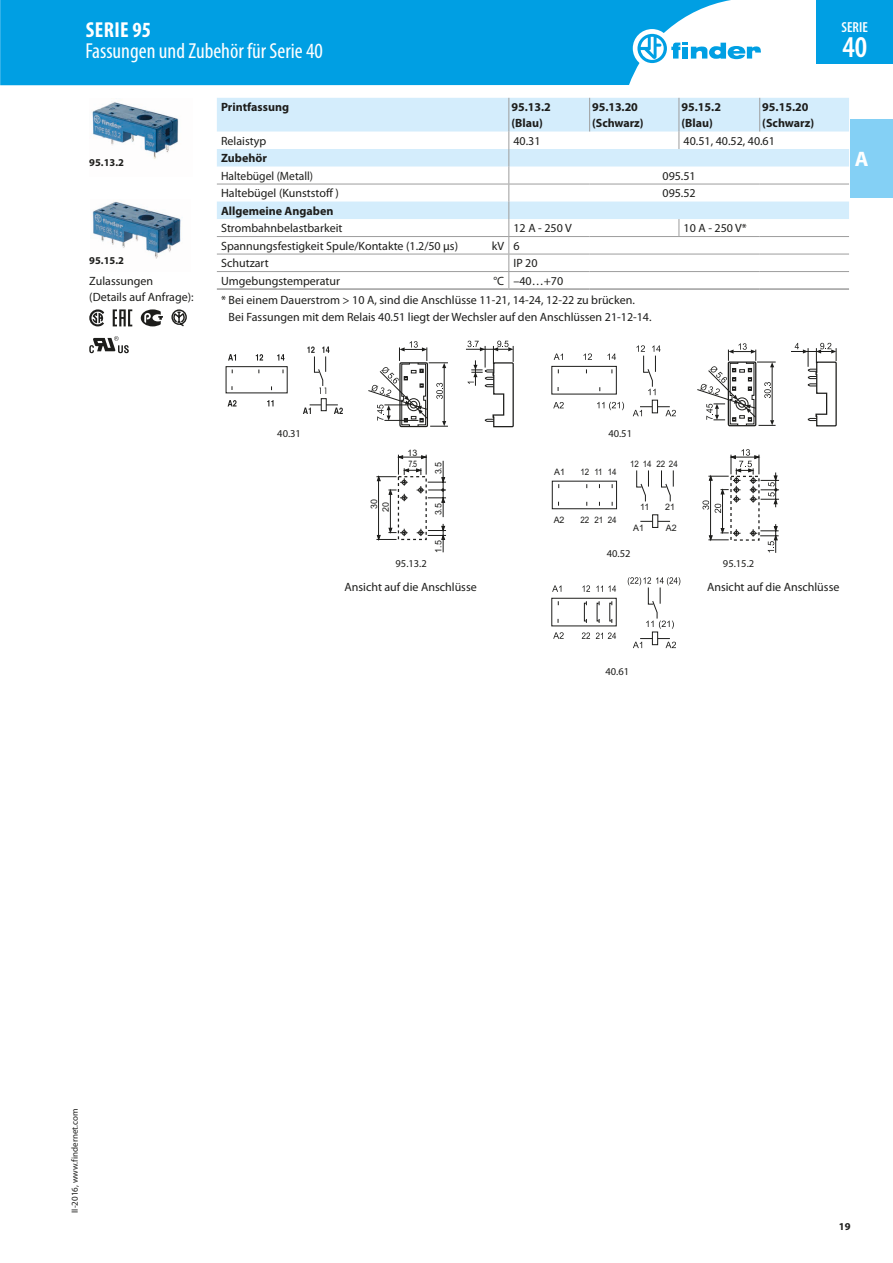
<style>
.page{position:relative;width:893px;height:1263px;background:#fff}
.page>*{position:absolute;margin:0;border:0;box-sizing:border-box;transform-origin:0 0}
.t1{font:600 condensed 30.3px "Myriad Pro";color:#fff}
.t2{font:condensed 21.75px "Myriad Pro";color:#fff}
.t3{font:700 condensed 21.75px "Myriad Pro";letter-spacing:.02em;color:#fff}
.t4{font:700 21px "Myriad Pro";color:#fff}
.t5{font:600 condensed 14.55px "Myriad Pro";color:#fff}
.t6{font:12px/16.2px "Myriad Pro";color:#1d1d1b}
.t7{font:700 12px/16.2px "Myriad Pro";color:#1d1d1b}
.t8{font:12px "Myriad Pro";color:#1d1d1b;scale:.96 1}
.t9{font:10.5px "Myriad Pro";color:#1d1d1b}
.t10{font:700 10.5px "Myriad Pro";color:#1d1d1b}
.t11{font:9px "Myriad Pro";color:#1d1d1b}
.t12{font:8.85px/11.1px "Arial";color:#1d1d1b}
.t13{font:8.85px "Arial";color:#1d1d1b;scale:.9 1}
</style>
<div class="page">
<div style="left:850px;top:119px;width:43px;height:79px;background:#84d0f5"></div>
<img style="left:92px;top:102px;width:87px;height:57px">
<img style="left:92px;top:201px;width:89px;height:58px">
<svg style="left:89px;top:309px;width:15px;height:17px"></svg>
<svg style="left:89px;top:336px;width:40px;height:17px"></svg>
<svg style="left:171px;top:309px;width:16px;height:17px"></svg>
<svg style="left:113px;top:309px;width:19px;height:17px"></svg>
<svg style="left:141px;top:309px;width:22px;height:17px"></svg>
<svg style="left:217px;top:98px;width:632px;height:121px;fill:#d4edfc"></svg>
<svg style="left:679px;top:132px;width:1px;height:17px"></svg>
<hr style="left:509px;top:236px;width:81px;height:1px;background:#9d9d9d">
<hr style="left:590px;top:236px;width:89px;height:1px;background:#9d9d9d">
<svg style="left:679px;top:219px;width:1px;height:17px"></svg>
<hr style="left:679px;top:236px;width:81px;height:1px;background:#9d9d9d">
<hr style="left:760px;top:236px;width:89px;height:1px;background:#9d9d9d">
<hr style="left:217px;top:288px;width:292px;height:2px;background:#9d9d9d">
<hr style="left:509px;top:288px;width:81px;height:2px;background:#9d9d9d">
<hr style="left:590px;top:288px;width:89px;height:2px;background:#9d9d9d">
<hr style="left:679px;top:288px;width:81px;height:2px;background:#9d9d9d">
<hr style="left:760px;top:288px;width:89px;height:2px;background:#9d9d9d">
<hr style="left:508px;top:98px;width:1px;height:33px;background:#9d9d9d">
<hr style="left:589px;top:98px;width:1px;height:33px;background:#9d9d9d">
<hr style="left:679px;top:98px;width:1px;height:33px;background:#9d9d9d">
<hr style="left:759px;top:98px;width:1px;height:33px;background:#9d9d9d">
<hr style="left:217px;top:184px;width:292px;height:1px;background:#9d9d9d">
<hr style="left:509px;top:184px;width:81px;height:1px;background:#9d9d9d">
<hr style="left:590px;top:184px;width:89px;height:1px;background:#9d9d9d">
<hr style="left:679px;top:184px;width:81px;height:1px;background:#9d9d9d">
<hr style="left:760px;top:184px;width:89px;height:1px;background:#9d9d9d">
<hr style="left:217px;top:236px;width:292px;height:1px;background:#9d9d9d">
<hr style="left:217px;top:254px;width:292px;height:1px;background:#9d9d9d">
<hr style="left:509px;top:254px;width:81px;height:1px;background:#9d9d9d">
<hr style="left:590px;top:254px;width:89px;height:1px;background:#9d9d9d">
<hr style="left:679px;top:254px;width:81px;height:1px;background:#9d9d9d">
<hr style="left:760px;top:254px;width:89px;height:1px;background:#9d9d9d">
<hr style="left:217px;top:271px;width:292px;height:1px;background:#9d9d9d">
<hr style="left:509px;top:271px;width:81px;height:1px;background:#9d9d9d">
<hr style="left:590px;top:271px;width:89px;height:1px;background:#9d9d9d">
<hr style="left:679px;top:271px;width:81px;height:1px;background:#9d9d9d">
<hr style="left:760px;top:271px;width:89px;height:1px;background:#9d9d9d">
<svg style="left:508px;top:132px;width:1px;height:156px"></svg>
<svg style="left:697px;top:343px;width:79px;height:83px"></svg>
<svg style="left:791px;top:343px;width:46px;height:83px"></svg>
<svg style="left:466px;top:341px;width:48px;height:86px"></svg>
<svg style="left:368px;top:341px;width:80px;height:86px"></svg>
<div style="left:398px;top:476px;width:29px;height:64px;border:1px dashed #1d1d1b"></div>
<hr style="left:378px;top:477px;width:1px;height:62px;background:#1d1d1b">
<hr style="left:390px;top:493px;width:1px;height:37px;background:#1d1d1b">
<hr style="left:443px;top:461px;width:1px;height:56px;background:#1d1d1b">
<svg style="left:376px;top:528px;width:32px;height:13px"></svg>
<svg style="left:376px;top:455px;width:70px;height:48px"></svg>
<svg style="left:417px;top:524px;width:29px;height:28px"></svg>
<hr style="left:710px;top:476px;width:1px;height:64px;background:#1d1d1b">
<hr style="left:722px;top:493px;width:1px;height:37px;background:#1d1d1b">
<svg style="left:702px;top:449px;width:77px;height:64px"></svg>
<svg style="left:708px;top:528px;width:32px;height:13px"></svg>
<svg style="left:750px;top:524px;width:29px;height:29px"></svg>
<svg style="left:633px;top:345px;width:43px;height:71px"></svg>
<svg style="left:583px;top:353px;width:9px;height:7px"></svg>
<svg style="left:607px;top:353px;width:9px;height:7px"></svg>
<svg style="left:597px;top:402px;width:27px;height:8px"></svg>
<svg style="left:554px;top:353px;width:9px;height:7px"></svg>
<svg style="left:553px;top:402px;width:11px;height:6px"></svg>
<div style="left:551px;top:366px;width:66px;height:28px;border:1px solid #1d1d1b"></div>
<div style="left:552px;top:481px;width:65px;height:28px;border:1px solid #1d1d1b"></div>
<svg style="left:652px;top:522px;width:6px;height:6px"></svg>
<svg style="left:636px;top:470px;width:38px;height:52px"></svg>
<svg style="left:551px;top:585px;width:66px;height:54px"></svg>
<hr style="left:640px;top:638px;width:30px;height:1px;background:#1d1d1b">
<svg style="left:652px;top:631px;width:6px;height:14px"></svg>
<svg style="left:633px;top:642px;width:9px;height:6px"></svg>
<svg style="left:666px;top:642px;width:10px;height:6px"></svg>
<svg style="left:628px;top:577px;width:52px;height:52px"></svg>
<svg style="left:303px;top:346px;width:40px;height:68px"></svg>
<svg style="left:225px;top:354px;width:63px;height:53px"></svg>
<div style="left:660px;top:386px;width:21px;height:12px;background:#fff"></div>
<div style="left:0;top:0;width:731px;height:85px;background:#009fe3"></div>
<div style="left:633px;top:29px;width:38px;height:39px;background:#fff;border-radius:50%"></div>
<svg style="left:637px;top:34px;width:124px;height:29px"></svg>
<div style="left:816px;top:0;width:77px;height:64px;background:#009fe3"></div>
<h2 class="t3" style="left:86px;top:17px;width:67px">SERIE 95</h2>
<h2 class="t2" style="left:85px;top:38px;width:239px">Fassungen und Zubehör für Serie 40</h2>
<p class="t5" style="left:842px;top:19px;width:28px">SERIE</p>
<h1 class="t1" style="left:842px;top:30px;width:26px">40</h1>
<p class="t7" style="left:221px;top:99px;width:69px">Printfassung</p>
<p class="t7" style="left:511px;top:99px;width:41px">95.13.2 (Blau)</p>
<p class="t7" style="left:592px;top:99px;width:53px">95.13.20 (Schwarz)</p>
<p class="t7" style="left:681px;top:99px;width:41px">95.15.2 (Blau)</p>
<p class="t7" style="left:762px;top:99px;width:53px">95.15.20 (Schwarz)</p>
<p class="t6" style="left:221px;top:132px;width:47px">Relaistyp</p>
<p class="t6" style="left:513px;top:132px;width:29px">40.31</p>
<p class="t6" style="left:684px;top:132px;width:93px">40.51, 40.52, 40.61</p>
<p class="t7" style="left:221px;top:150px;width:47px">Zubehör</p>
<p class="t8" style="left:221px;top:168px;width:97px">Haltebügel (Metall)</p>
<p class="t6" style="left:662px;top:167px;width:35px">095.51</p>
<p class="t6" style="left:221px;top:185px;width:119px">Haltebügel (Kunststoff )</p>
<p class="t6" style="left:662px;top:185px;width:35px">095.52</p>
<p class="t7" style="left:221px;top:202px;width:114px">Allgemeine Angaben</p>
<p class="t6" style="left:221px;top:220px;width:123px">Strombahnbelastbarkeit</p>
<p class="t6" style="left:513px;top:220px;width:60px">12 A - 250 V</p>
<p class="t6" style="left:684px;top:220px;width:65px">10 A - 250 V*</p>
<p class="t6" style="left:221px;top:237px;width:238px">Spannungsfestigkeit Spule/Kontakte (1.2/50 μs)</p>
<p class="t6" style="left:492px;top:237px;width:29px">kV 6</p>
<p class="t6" style="left:221px;top:255px;width:49px">Schutzart</p>
<p class="t6" style="left:513px;top:255px;width:26px">IP 20</p>
<p class="t6" style="left:221px;top:272px;width:120px">Umgebungstemperatur</p>
<p class="t10" style="left:89px;top:156px;width:36px">95.13.2</p>
<h3 class="t4" style="left:855px;top:146px;width:15px">A</h3>
<p class="t10" style="left:89px;top:254px;width:36px">95.15.2</p>
<p class="t6" style="left:89px;top:272px;width:106px">Zulassungen (Details auf Anfrage):</p>
<p class="t6" style="left:221px;top:271px;width:415px;line-height:19.5px;text-indent:272px">°C –40…+70<br>* Bei einem Dauerstrom &gt; 10 A, sind die Anschlüsse 11-21, 14-24, 12-22 zu brücken.</p>
<p class="t6" style="left:229px;top:308px;width:424px">Bei Fassungen mit dem Relais 40.51 liegt der Wechsler auf den Anschlüssen 21-12-14.</p>
<p class="t11" style="left:69px;top:1213px;width:105px;rotate:-90deg">II-2016, www.findernet.com</p>
<p class="t9" style="left:277px;top:427px;width:25px">40.31</p>
<p class="t12" style="left:408px;top:447px;width:11px">13<br>7.5</p>
<p class="t12" style="left:433px;top:474px;width:14px;rotate:-90deg">3.5</p>
<p class="t12" style="left:369px;top:509px;width:11px;rotate:-90deg">30</p>
<p class="t12" style="left:433px;top:515px;width:14px;rotate:-90deg">3.5</p>
<p class="t12" style="left:380px;top:512px;width:11px;rotate:-90deg">20</p>
<p class="t12" style="left:433px;top:553px;width:14px;rotate:-90deg">1.5</p>
<p class="t9" style="left:608px;top:427px;width:25px">40.51</p>
<p class="t12" style="left:554px;top:466px;width:12px">A1</p>
<p class="t13" style="left:580px;top:466px;width:42px">12 11 14</p>
<p class="t12" style="left:554px;top:514px;width:12px">A2</p>
<p class="t13" style="left:580px;top:514px;width:42px">22 21 24</p>
<p class="t13" style="left:630px;top:458px;width:25px">12 14</p>
<p class="t12" style="left:640px;top:501px;width:11px">11</p>
<p class="t12" style="left:633px;top:522px;width:12px">A1</p>
<p class="t12" style="left:666px;top:522px;width:12px">A2</p>
<p class="t13" style="left:656px;top:458px;width:25px">22 24</p>
<p class="t12" style="left:665px;top:501px;width:11px">21</p>
<p class="t9" style="left:607px;top:547px;width:25px">40.52</p>
<p class="t9" style="left:396px;top:557px;width:33px">95.13.2</p>
<p class="t9" style="left:723px;top:557px;width:33px">95.15.2</p>
<p class="t6" style="left:344px;top:579px;width:134px">Ansicht auf die Anschlüsse</p>
<p class="t6" style="left:707px;top:578px;width:134px">Ansicht auf die Anschlüsse</p>
<p class="t9" style="left:605px;top:665px;width:25px">40.61</p>
<p class="t10" style="left:839px;top:1219px;width:13px">19</p>
</div>
